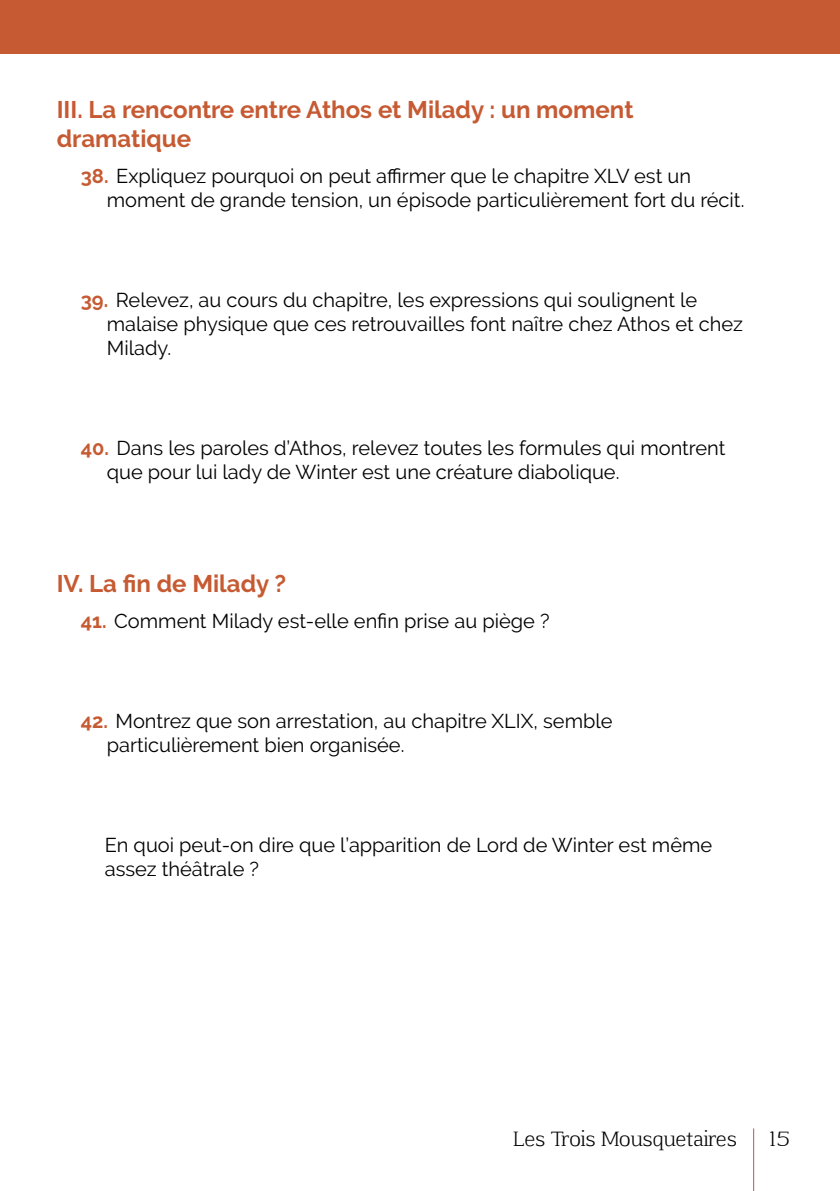
<style>
.page{position:relative;width:840px;height:1191px;background:#fff}
.page>*{position:absolute;margin:0;border:0;box-sizing:border-box;transform-origin:0 0}
.Quest_Titre{font:700 24px/28.8px "Raleway";color:#c65a32}
.Quest_Texte{font:20px/24px "Raleway";color:#000}
.t1{font:20px "Aftaserif";color:#000}
.s1{font-weight:700;color:#c65a32}
</style>
<div class="page">
<hr style="left:752px;top:1128px;width:1px;height:63px;background:#c65a32">
<div style="left:0;top:0;width:839px;height:53px;background:#c65a32"></div>
<p class="Quest_Titre" style="left:57px;top:95px;width:578px">III. La rencontre entre Athos et Milady : un moment dramatique</p>
<p class="Quest_Texte" style="left:107px;top:164px;width:638px;text-indent:-26px"><span class="s1">38.</span> Expliquez pourquoi on peut affirmer que le chapitre XLV est un moment de grande tension, un épisode particulièrement fort du récit.</p>
<p class="Quest_Texte" style="left:107px;top:288px;width:637px;text-indent:-26px"><span class="s1">39.</span> Relevez, au cours du chapitre, les expressions qui soulignent le malaise physique que ces retrouvailles font naître chez Athos et chez<br>Milady.</p>
<p class="Quest_Texte" style="left:107px;top:436px;width:619px;text-indent:-26px"><span class="s1">40.</span> Dans les paroles d’Athos, relevez toutes les formules qui montrent que pour lui lady de Winter est une créature diabolique.</p>
<p class="Quest_Titre" style="left:57px;top:569px;width:231px">IV. La fin de Milady ?</p>
<p class="Quest_Texte" style="left:81px;top:608px;width:470px"><span class="s1">41.</span> Comment Milady est-elle enfin prise au piège ?</p>
<p class="Quest_Texte" style="left:107px;top:708px;width:507px;text-indent:-26px"><span class="s1">42.</span> Montrez que son arrestation, au chapitre XLIX, semble particulièrement bien organisée.</p>
<p class="Quest_Texte" style="left:105px;top:832px;width:608px">En quoi peut-on dire que l’apparition de Lord de Winter est même assez théâtrale ?</p>
<p class="t1" style="left:513px;top:1126px;width:225px">Les Trois Mousquetaires</p>
<p class="t1" style="left:767px;top:1126px;width:23px">15</p>
</div>
